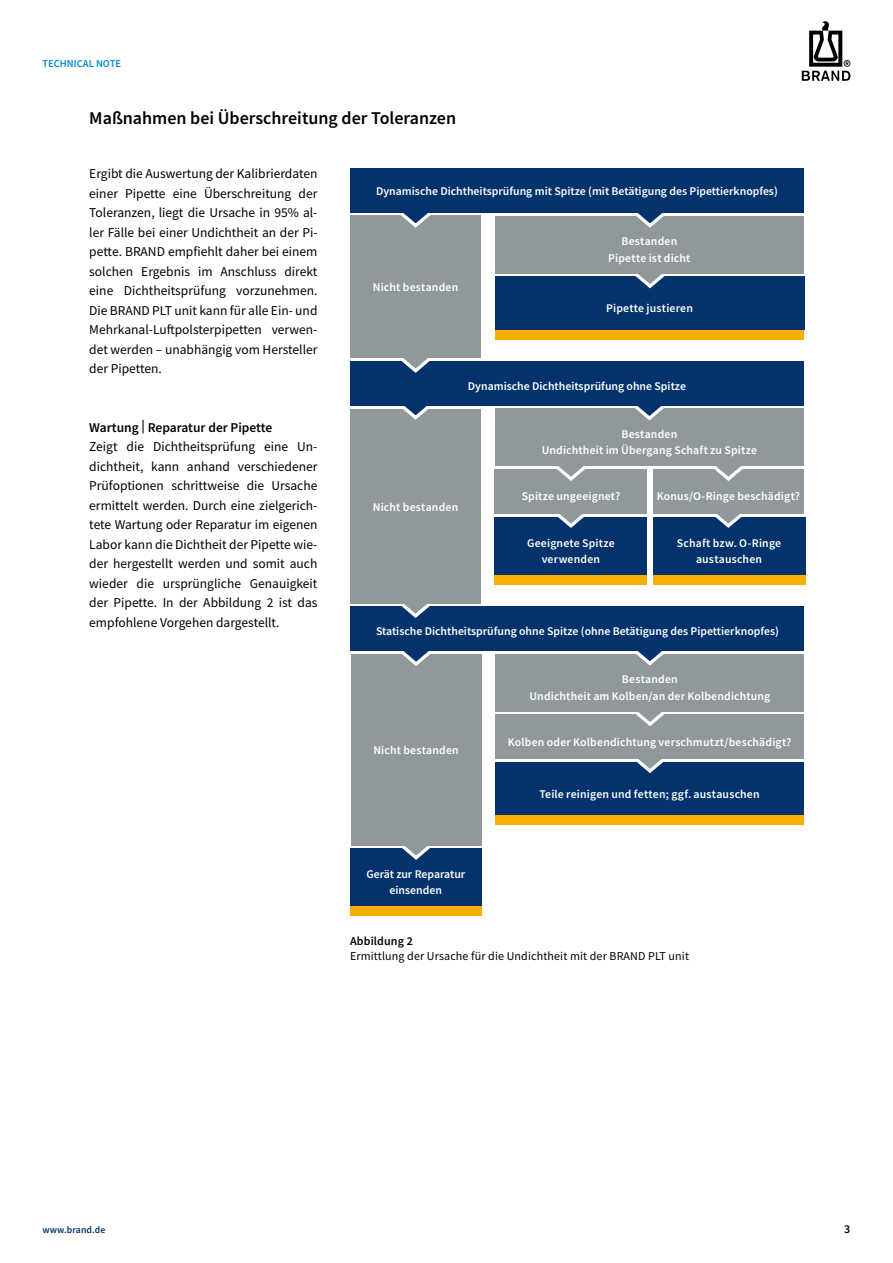
<style>
.page{position:relative;width:893px;height:1263px;background:#fff}
.page>*{position:absolute;margin:0;border:0;box-sizing:border-box;transform-origin:0 0}
.t1{font:600 18px "Source Sans Pro";color:#000}
.t2{font:13.5px/19.5px "Source Sans Pro";color:#000;text-align:justify}
.t3{font:600 13.5px "Source Sans Pro";color:#000}
.t4{font:12px "Source Sans Pro";letter-spacing:.01em;color:#000}
.t5{font:600 12px "Source Sans Pro";letter-spacing:.01em;color:#000}
.t6{font:600 11.7px/16.5px "Source Sans Pro";letter-spacing:.01em;color:#fff;text-align:center}
.t7{font:600 10.5px "Source Sans Pro";color:#008bd2}
.t8{font:600 9.75px "Source Sans Pro";letter-spacing:.01em;color:#03326c}
</style>
<div class="page">
<svg style="left:802px;top:21px;width:48px;height:60px"></svg>
<div style="left:350px;top:848px;width:132px;height:58px;background:#03326c"></div>
<div style="left:495px;top:762px;width:309px;height:54px;background:#03326c"></div>
<div style="left:495px;top:816px;width:309px;height:9px;background:#f9ae00"></div>
<svg style="left:637px;top:759px;width:26px;height:14px"></svg>
<svg style="left:390px;top:845px;width:52px;height:15px"></svg>
<div style="left:351px;top:654px;width:131px;height:191px;background:#91989c"></div>
<div style="left:495px;top:714px;width:309px;height:45px;background:#91989c"></div>
<svg style="left:624px;top:711px;width:52px;height:15px"></svg>
<div style="left:495px;top:654px;width:309px;height:57px;background:#91989c"></div>
<svg style="left:402px;top:651px;width:28px;height:15px"></svg>
<svg style="left:636px;top:651px;width:28px;height:15px"></svg>
<div style="left:351px;top:606px;width:453px;height:45px;background:#03326c"></div>
<div style="left:653px;top:517px;width:152px;height:58px;background:#03326c"></div>
<div style="left:653px;top:575px;width:152px;height:9px;background:#f9ae00"></div>
<div style="left:495px;top:517px;width:152px;height:58px;background:#03326c"></div>
<div style="left:495px;top:575px;width:152px;height:9px;background:#f9ae00"></div>
<svg style="left:715px;top:514px;width:26px;height:14px"></svg>
<svg style="left:558px;top:514px;width:26px;height:14px"></svg>
<div style="left:653px;top:469px;width:151px;height:45px;background:#91989c"></div>
<svg style="left:714px;top:466px;width:29px;height:15px"></svg>
<svg style="left:389px;top:603px;width:53px;height:15px"></svg>
<div style="left:350px;top:409px;width:131px;height:194px;background:#91989c"></div>
<div style="left:495px;top:469px;width:152px;height:45px;background:#91989c"></div>
<svg style="left:557px;top:466px;width:28px;height:15px"></svg>
<div style="left:495px;top:408px;width:309px;height:58px;background:#91989c"></div>
<svg style="left:403px;top:406px;width:25px;height:14px"></svg>
<svg style="left:635px;top:406px;width:29px;height:15px"></svg>
<div style="left:350px;top:361px;width:454px;height:45px;background:#03326c"></div>
<div style="left:495px;top:277px;width:309px;height:53px;background:#03326c"></div>
<svg style="left:624px;top:273px;width:52px;height:16px"></svg>
<div style="left:495px;top:216px;width:309px;height:57px;background:#91989c"></div>
<div style="left:495px;top:330px;width:309px;height:9px;background:#f9ae00"></div>
<svg style="left:401px;top:358px;width:29px;height:15px"></svg>
<div style="left:350px;top:216px;width:131px;height:142px;background:#91989c"></div>
<svg style="left:389px;top:213px;width:53px;height:15px"></svg>
<svg style="left:636px;top:213px;width:28px;height:15px"></svg>
<div style="left:350px;top:168px;width:454px;height:45px;background:#03326c"></div>
<div style="left:350px;top:906px;width:132px;height:9px;background:#f9ae00"></div>
<p class="t7" style="left:43px;top:57px;width:80px">TECHNICAL NOTE</p>
<h1 class="t1" style="left:89px;top:106px;width:368px">Maßnahmen bei Überschreitung der Toleranzen</h1>
<p class="t2" style="left:89px;top:164px;width:230px">Ergibt die Auswertung der Kalibrierdaten einer Pipette eine Überschreitung der Toleranzen, liegt die Ursache in 95% al&shy;ler Fälle bei einer Undichtheit an der Pi&shy;pette. BRAND empfiehlt daher bei einem solchen Ergebnis im Anschluss direkt eine Dichtheitsprüfung vorzunehmen.<br>Die BRAND PLT unit kann für alle Ein- und Mehrkanal-Luftpolsterpipetten verwen&shy;det werden – unabhängig vom Hersteller der Pipetten.</p>
<p class="t3" style="left:89px;top:418px;width:185px">Wartung | Reparatur der Pipette</p>
<p class="t2" style="left:89px;top:437px;width:230px">Zeigt die Dichtheitsprüfung eine Un&shy;dichtheit, kann anhand verschiedener Prüfoptionen schrittweise die Ursache ermittelt werden. Durch eine zielgerich&shy;tete Wartung oder Reparatur im eigenen Labor kann die Dichtheit der Pipette wie&shy;der hergestellt werden und somit auch wieder die ursprüngliche Genauigkeit der Pipette. In der Abbildung 2 ist das empfohlene Vorgehen dargestellt.</p>
<p class="t6" style="left:376px;top:183px;width:403px">Dynamische Dichtheitsprüfung mit Spitze (mit Betätigung des Pipettierknopfes)</p>
<p class="t6" style="left:373px;top:279px;width:87px">Nicht bestanden</p>
<p class="t6" style="left:608px;top:233px;width:84px">Bestanden<br>Pipette ist dicht</p>
<p class="t6" style="left:606px;top:300px;width:88px">Pipette justieren</p>
<p class="t6" style="left:468px;top:378px;width:220px">Dynamische Dichtheitsprüfung ohne Spitze</p>
<p class="t6" style="left:373px;top:498px;width:87px">Nicht bestanden</p>
<p class="t6" style="left:542px;top:426px;width:217px">Bestanden<br>Undichtheit im Übergang Schaft zu Spitze</p>
<p class="t6" style="left:522px;top:488px;width:100px">Spitze ungeeignet?</p>
<p class="t6" style="left:527px;top:534px;width:89px">Geeignete Spitze verwenden</p>
<p class="t6" style="left:657px;top:488px;width:145px">Konus/O-Ringe beschädigt?</p>
<p class="t6" style="left:677px;top:534px;width:106px">Schaft bzw. O-Ringe austauschen</p>
<p class="t6" style="left:376px;top:623px;width:404px">Statische Dichtheitsprüfung ohne Spitze (ohne Betätigung des Pipettierknopfes)</p>
<p class="t6" style="left:373px;top:742px;width:87px">Nicht bestanden</p>
<p class="t6" style="left:366px;top:866px;width:100px">Gerät zur Reparatur einsenden</p>
<p class="t6" style="left:529px;top:671px;width:243px">Bestanden<br>Undichtheit am Kolben/an der Kolbendichtung</p>
<p class="t6" style="left:508px;top:733px;width:285px">Kolben oder Kolbendichtung verschmutzt/beschädigt?</p>
<p class="t6" style="left:539px;top:786px;width:222px">Teile reinigen und fetten; ggf. austauschen</p>
<p class="t5" style="left:350px;top:933px;width:64px">Abbildung 2</p>
<p class="t4" style="left:350px;top:949px;width:340px">Ermittlung der Ursache für die Undichtheit mit der BRAND PLT unit</p>
<p class="t8" style="left:43px;top:1223px;width:64px">www.brand.de</p>
<p class="t5" style="left:844px;top:1221px;width:8px">3</p>
</div>
